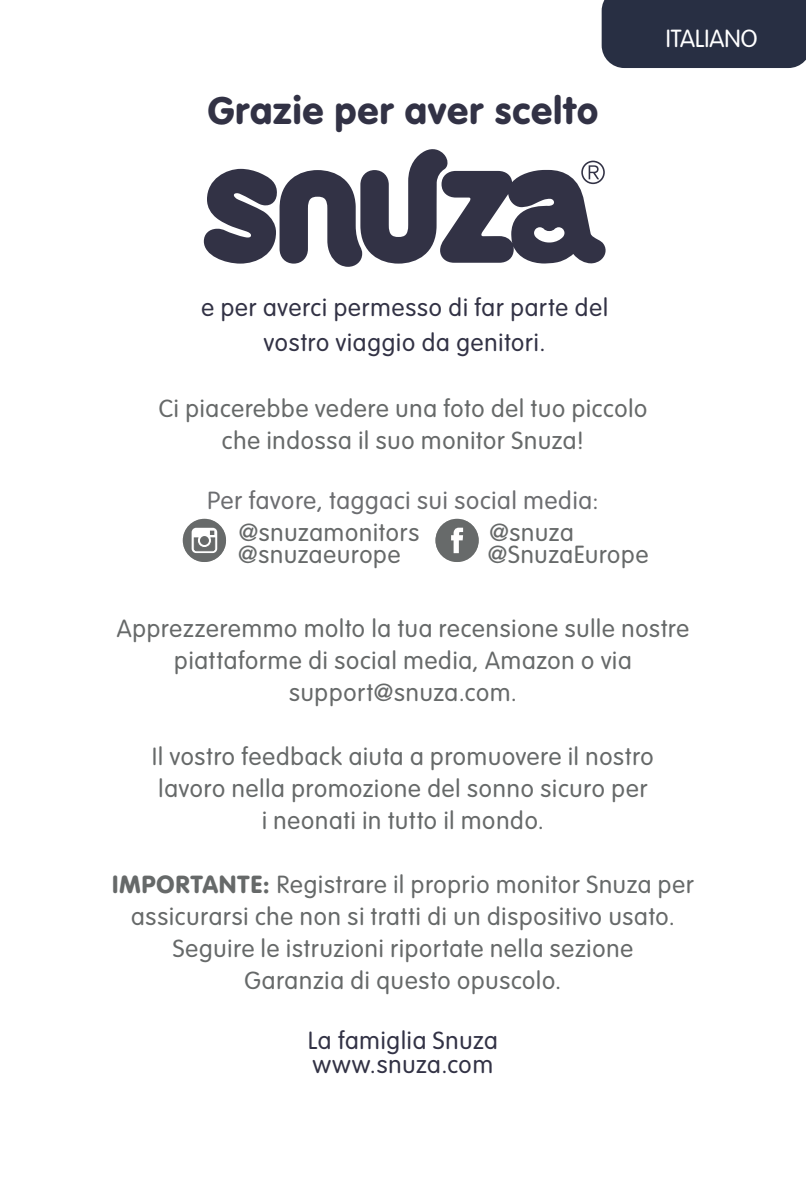
<style>
.page{position:relative;width:806px;height:1202px;background:#fff}
.page>*{position:absolute;margin:0;border:0;box-sizing:border-box;transform-origin:0 0}
.t1{font:40px "VAG Rundschrift D";letter-spacing:.01em;color:#323245}
.t2{font:300 26px/32px "VAG Rundschrift D";letter-spacing:.035em;color:#666969;text-align:center}
.t3{font:300 26px "VAG Rundschrift D";letter-spacing:.035em;color:#323245}
.t4{font:300 26px/32px "VAG Rundschrift D";letter-spacing:.035em;color:#6c6d70}
.t5{font:300 26px "VAG Rundschrift D";color:#fff}
.s1{color:#666969}
.s2{font-weight:400}
</style>
<div class="page">
<div style="left:601px;top:0;width:204px;height:68px;background:#282f43"></div>
<svg style="left:204px;top:149px;width:402px;height:118px"></svg>
<div style="left:435px;top:519px;width:43px;height:43px;background:#676a6a;border-radius:50%"></div>
<svg style="left:451px;top:527px;width:12px;height:26px"></svg>
<div style="left:183px;top:519px;width:43px;height:43px;background:#676a6a;border-radius:50%"></div>
<svg style="left:191px;top:528px;width:26px;height:25px"></svg>
<p class="t1" style="left:207px;top:87px;width:392px">Grazie per aver scelto</p>
<p class="t5" style="left:665px;top:24px;width:93px">ITALIANO</p>
<p class="t3" style="left:201px;top:293px;width:408px">e per averci permesso di far parte del</p>
<p class="t3" style="left:264px;top:328px;width:283px">vostro viaggio da genitori.</p>
<p class="t2" style="left:159px;top:393px;width:490px">Ci piacerebbe vedere una foto del tuo piccolo</p>
<p class="t2" style="left:222px;top:425px;width:363px">che indossa il suo monitor Snuza!</p>
<p class="t4" style="left:238px;top:485px;width:361px;text-indent:-31px">Per favore, taggaci sui social media: <span class="s1">@snuzamonitors</span></p>
<p class="t2" style="left:489px;top:517px;width:86px">@snuza</p>
<p class="t2" style="left:238px;top:539px;width:164px">@snuzaeurope</p>
<p class="t2" style="left:487px;top:539px;width:162px">@SnuzaEurope</p>
<p class="t2" style="left:117px;top:613px;width:573px">Apprezzeremmo molto la tua recensione sulle nostre piattaforme di social media, Amazon o via</p>
<p class="t2" style="left:289px;top:677px;width:229px">support@snuza.com.</p>
<p class="t2" style="left:152px;top:741px;width:502px">Il vostro feedback aiuta a promuovere il nostro</p>
<p class="t2" style="left:158px;top:773px;width:490px">lavoro nella promozione del sonno sicuro per</p>
<p class="t2" style="left:262px;top:805px;width:283px">i neonati in tutto il mondo.</p>
<p class="t2" style="left:112px;top:869px;width:582px"><span class="s2">IMPORTANTE:</span> Registrare il proprio monitor Snuza per assicurarsi che non si tratti di un dispositivo usato.<br>Seguire le istruzioni riportate nella sezione</p>
<p class="t2" style="left:244px;top:965px;width:318px">Garanzia di questo opuscolo.</p>
<p class="t3" style="left:308px;top:1026px;width:191px">La famiglia Snuza</p>
<p class="t3" style="left:313px;top:1050px;width:181px">www.snuza.com</p>
</div>
